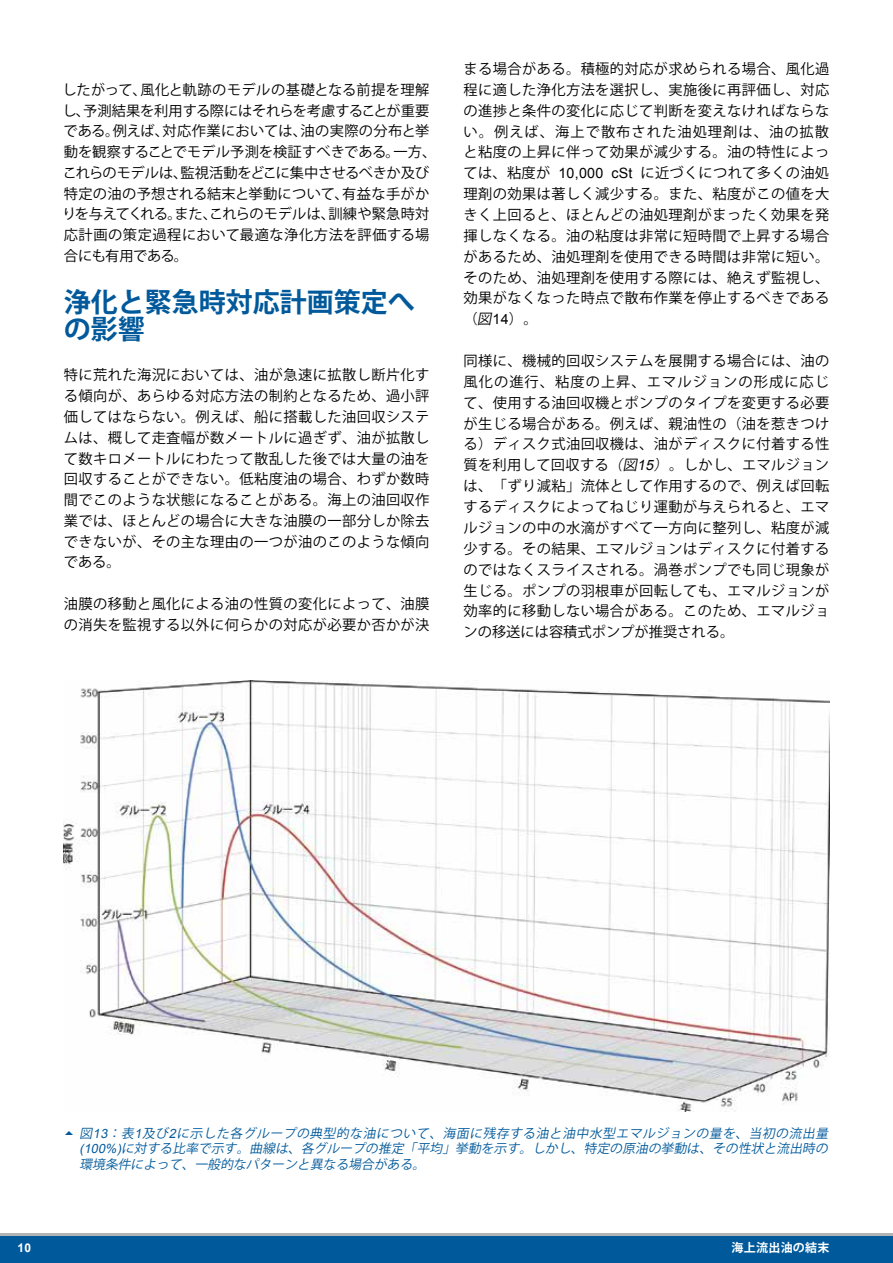
<style>
.page{position:relative;width:893px;height:1263px;background:#fff}
.page>*{position:absolute;margin:0;border:0;box-sizing:border-box;transform-origin:0 0}
.t1{font:700 27px/27.6px "Koz Go Std";color:#00599b}
.t2{font:14.25px/20.9px "Koz Go Std";letter-spacing:.025em;color:#000;text-align:justify}
.t3{font:14.25px/20.9px "Koz Go Std";letter-spacing:.005em;color:#000}
.t4{font:italic 12.75px/15.8px "Koz Go Std";color:#00599b;text-align:justify}
.t5{font:700 12px "Koz Go Std";letter-spacing:.025em;color:#fff}
.t6{font:700 12px "Arial";color:#fff}
.s1{font-family:"Arial"}
.s2{font-style:italic}
.s3{font-family:"Arial";font-style:italic}
</style>
<div class="page">
<svg style="left:0;top:1233px;width:893px;height:30px"></svg>
<img style="left:63px;top:681px;width:766px;height:430px">
<p class="t3" style="left:62px;top:80px;width:376px">したがって、風化と軌跡のモデルの基礎となる前提を理解し、予測結果を利用する際にはそれらを考慮することが重要である。例えば、対応作業においては、油の実際の分布と挙動を観察することでモデル予測を検証すべきである。一方、これらのモデルは、監視活動をどこに集中させるべきか及び特定の油の予想される結末と挙動について、有益な手がかりを与えてくれる。また、これらのモデルは、訓練や緊急時対応計画の策定過程において最適な浄化方法を評価する場合にも有用である。</p>
<h1 class="t1" style="left:64px;top:290px;width:353px">浄化と緊急時対応計画策定への影響</h1>
<p class="t2" style="left:64px;top:365px;width:367px">特に荒れた海況においては、油が急速に拡散し断片化する傾向が、あらゆる対応方法の制約となるため、過小評価してはならない。例えば、船に搭載した油回収システムは、概して走査幅が数メートルに過ぎず、油が拡散して数キロメートルにわたって散乱した後では大量の油を回収することができない。低粘度油の場合、わずか数時間でこのような状態になることがある。海上の油回収作業では、ほとんどの場合に大きな油膜の一部分しか除去できないが、その主な理由の一つが油のこのような傾向である。</p>
<p class="t2" style="left:64px;top:594px;width:367px">油膜の移動と風化による油の性質の変化によって、油膜の消失を監視する以外に何らかの対応が必要か否かが決</p>
<p class="t2" style="left:463px;top:59px;width:367px">まる場合がある。積極的対応が求められる場合、風化過程に適した浄化方法を選択し、実施後に再評価し、対応の進捗と条件の変化に応じて判断を変えなければならない。例えば、海上で散布された油処理剤は、油の拡散と粘度の上昇に伴って効果が減少する。油の特性によっては、粘度が <span class="s1">10,000 cSt</span> に近づくにつれて多くの油処理剤の効果は著しく減少する。また、粘度がこの値を大きく上回ると、ほとんどの油処理剤がまったく効果を発揮しなくなる。油の粘度は非常に短時間で上昇する場合があるため、油処理剤を使用できる時間は非常に短い。そのため、油処理剤を使用する際には、絶えず監視し、効果がなくなった時点で散布作業を停止するべきである（<span class="s2">図</span><span class="s1">14</span>）。</p>
<p class="t2" style="left:463px;top:351px;width:367px">同様に、機械的回収システムを展開する場合には、油の風化の進行、粘度の上昇、エマルジョンの形成に応じて、使用する油回収機とポンプのタイプを変更する必要が生じる場合がある。例えば、親油性の（油を惹きつける）ディスク式油回収機は、油がディスクに付着する性質を利用して回収する<span class="s2">（図</span><span class="s3">15</span><span class="s2">）</span>。しかし、エマルジョンは、「ずり減粘」流体として作用するので、例えば回転するディスクによってねじり運動が与えられると、エマルジョンの中の水滴がすべて一方向に整列し、粘度が減少する。その結果、エマルジョンはディスクに付着するのではなくスライスされる。渦巻ポンプでも同じ現象が生じる。ポンプの羽根車が回転しても、エマルジョンが効率的に移動しない場合がある。このため、エマルジョンの移送には容積式ポンプが推奨される。</p>
<p class="t4" style="left:79px;top:1125px;width:753px">図<span class="s1">13</span>：表<span class="s1">1</span>及び<span class="s1">2</span>に示した各グループの典型的な油について、海面に残存する油と油中水型エマルジョンの量を、当初の流出量<span class="s1">(100%)</span>に対する比率で示す。曲線は、各グループの推定「平均」挙動を示す。しかし、特定の原油の挙動は、その性状と流出時の環境条件によって、一般的なパターンと異なる場合がある。</p>
<p class="t6" style="left:18px;top:1239px;width:15px">10</p>
<p class="t5" style="left:731px;top:1239px;width:100px">海上流出油の結末</p>
</div>
